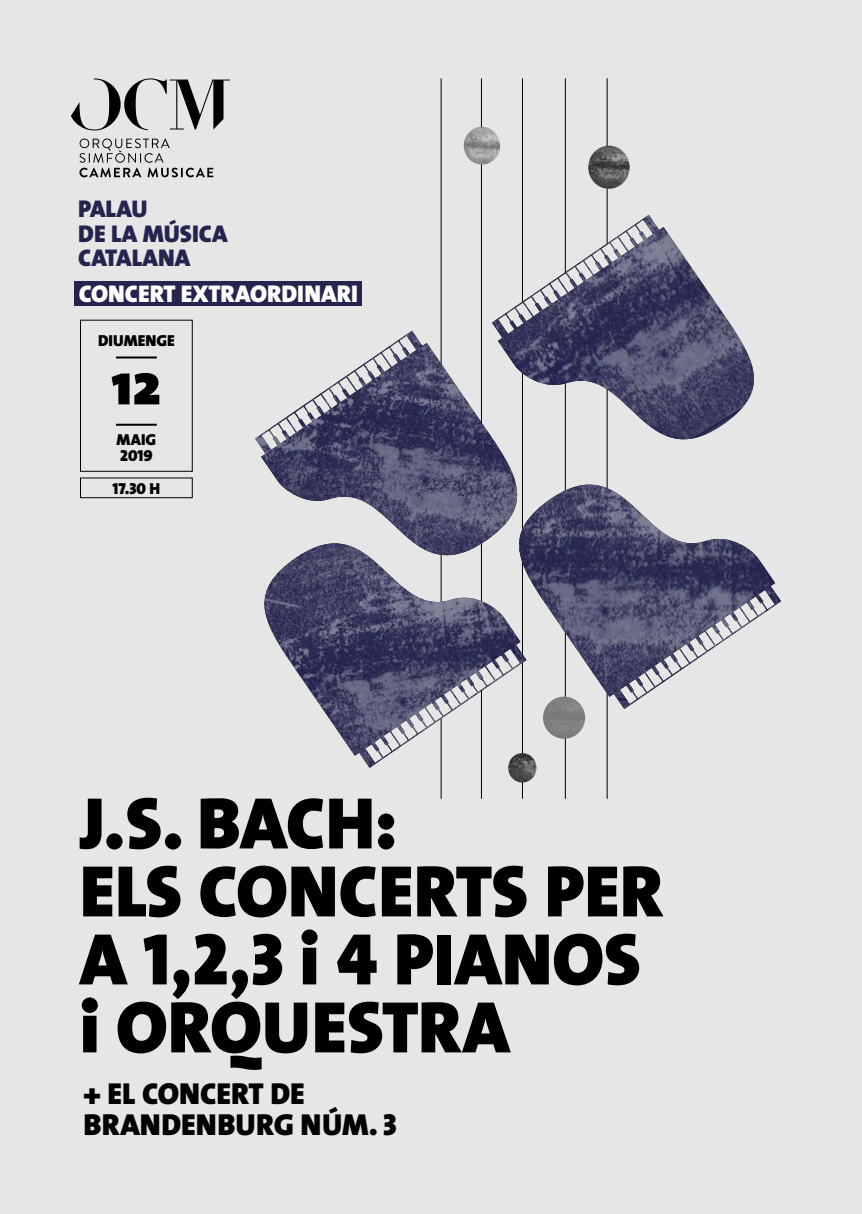
<style>
.page{position:relative;width:862px;height:1214px;background:#fff}
.page>*{position:absolute;margin:0;border:0;box-sizing:border-box;transform-origin:0 0}
.t1{font:73.6px/68px "The Sans Black Caps";color:#000}
.t2{font:900 73.6px "The Sans";color:#000}
.t3{font:900 60px "The Sans";color:#000}
.t4{font:900 30.4px/30.4px "The Sans";color:#000}
.t5{font:24.2px/24.2px "The Sans Black Caps";color:#25244f}
.t6{font:900 24.2px "The Sans";color:#fff}
.t7{font:900 16px "The Sans";color:#000}
.t8{font:16px/33.2px "The Sans Black Caps";color:#000;text-align:center}
.s1{font-family:"The Sans";font-weight:900}
.s2{font-family:"The Sans Black Caps";font-weight:400}
</style>
<div class="page">
<div style="left:0;top:0;width:862px;height:1213px;background:#e6e6e6"></div>
<svg style="left:71px;top:78px;width:159px;height:52px"></svg>
<svg style="left:79px;top:138px;width:134px;height:39px"></svg>
<div style="left:74px;top:281px;width:287px;height:25px;background:#25244f"></div>
<hr style="left:441px;top:78px;width:1px;height:720px;background:#000">
<hr style="left:481px;top:78px;width:1px;height:720px;background:#000">
<hr style="left:522px;top:78px;width:1px;height:720px;background:#000">
<hr style="left:565px;top:78px;width:1px;height:720px;background:#000">
<hr style="left:607px;top:78px;width:1px;height:720px;background:#000">
<img style="left:543px;top:696px;width:42px;height:42px;border-radius:21px">
<img style="left:464px;top:127px;width:36px;height:37px">
<img style="left:508px;top:753px;width:28px;height:29px;border-radius:14px">
<img style="left:588px;top:146px;width:41px;height:43px">
<img style="left:264px;top:594px;width:262px;height:173px">
<svg style="left:265px;top:570px;width:177px;height:24px"></svg>
<img style="left:255px;top:331px;width:248px;height:239px">
<img style="left:492px;top:215px;width:262px;height:239px">
<svg style="left:503px;top:445px;width:251px;height:39px"></svg>
<img style="left:503px;top:484px;width:278px;height:225px">
<hr style="left:116px;top:423px;width:41px;height:2px;background:#000">
<hr style="left:116px;top:356px;width:41px;height:2px;background:#000">
<div style="left:80px;top:320px;width:113px;height:151px;border:1px solid #000"></div>
<div style="left:80px;top:477px;width:113px;height:21px;border:1px solid #000"></div>
<p class="t5" style="left:78px;top:196px;width:151px">PALAU<br>DE LA MÚSICA<br>CATALANA</p>
<p class="t6" style="left:79px;top:273px;width:281px">CONCERT EXTRAORDINARI</p>
<p class="t7" style="left:98px;top:327px;width:78px">DIUMENGE</p>
<p class="t3" style="left:112px;top:333px;width:51px">12</p>
<p class="t7" style="left:117px;top:426px;width:41px">MAIG</p>
<p class="t8" style="left:112px;top:438px;width:49px">2019<br>17.30 H</p>
<p class="t1" style="left:80px;top:788px;width:585px">J.S. BACH:<br>ELS CONCERTS PER<br>A 1,2,3 <span class="s1">i</span> 4 PIANOS</p>
<p class="t2" style="left:80px;top:964px;width:432px">i ORQUESTRA</p>
<p class="t4" style="left:84px;top:1077px;width:315px">+ EL CONCERT DE<br>BRANDENBURG NÚM. <span class="s2">3</span></p>
</div>
